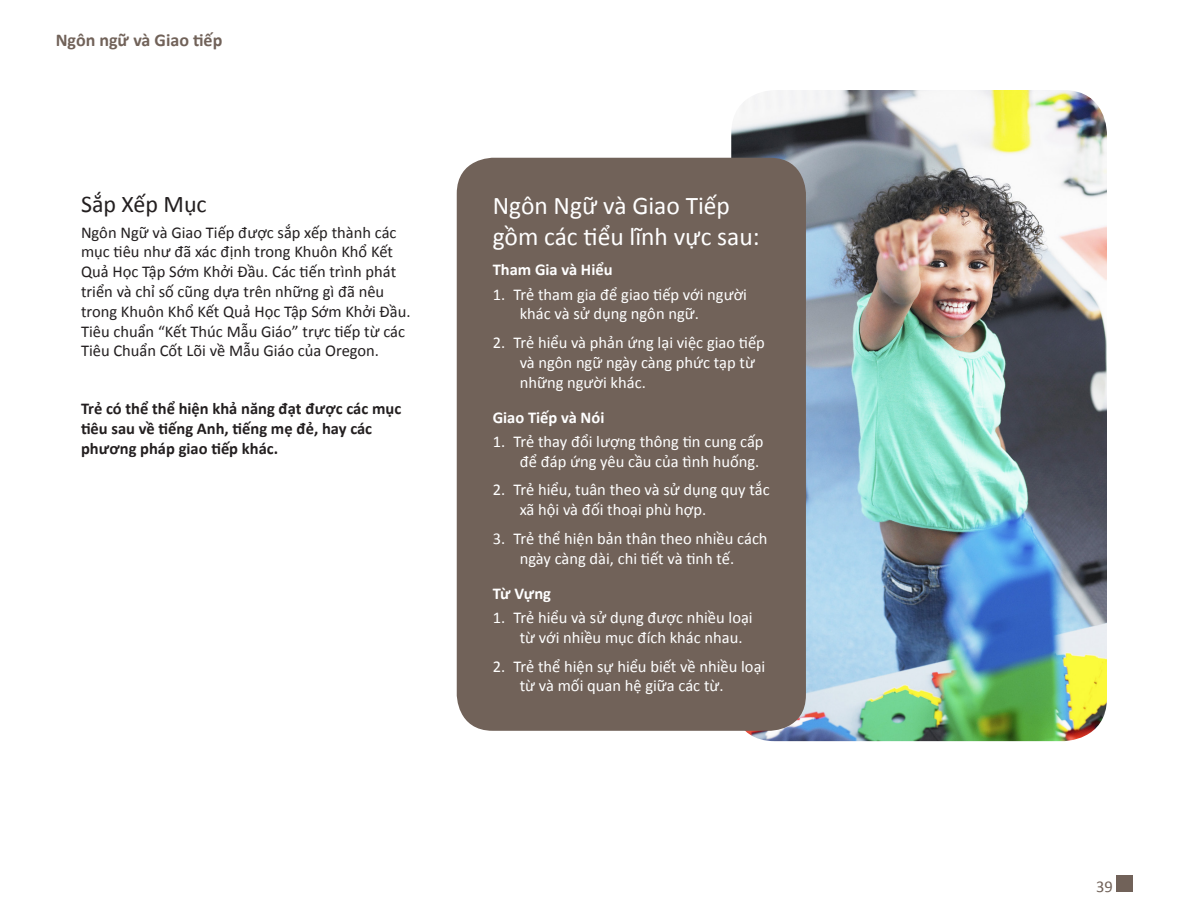
<style>
.page{position:relative;width:1188px;height:918px;background:#fff}
.page>*{position:absolute;margin:0;border:0;box-sizing:border-box;transform-origin:0 0}
.Sidebar_Heading_1{font:25.5px/30.6px "Calibri";color:#fff}
.Paragraph_Header_1{font:24px "Calibri";color:#231f20}
.Running_Header_Style{font:700 18px "Calibri";color:#716259}
.t1{font:16.5px/19.8px "Calibri";color:#fff}
.Basic_Body_Text{font:16.5px/19.8px "Calibri";color:#231f20}
.Basic_Body_Text-2{font:700 16.5px/19.8px "Calibri";color:#231f20}
.Sidebar_Heading_3{font:700 16.5px "Calibri";color:#fff}
.t2{font:16.5px "Calibri";color:#716259}
</style>
<div class="page">
<div style="left:1116px;top:876px;width:16px;height:16px;background:#716259"></div>
<img style="left:731px;top:90px;width:376px;height:651px">
<div style="left:457px;top:158px;width:349px;height:573px;background:#716259;border-radius:36px"></div>
<p class="Running_Header_Style" style="left:56px;top:29px;width:168px">Ngôn ngữ và Giao tiếp</p>
<p class="Paragraph_Header_1" style="left:81px;top:189px;width:127px">Sắp Xếp Mục</p>
<p class="Basic_Body_Text" style="left:81px;top:222px;width:331px">Ngôn Ngữ và Giao Tiếp được sắp xếp thành các mục tiêu như đã xác định trong Khuôn Khổ Kết Quả Học Tập Sớm Khởi Đầu. Các tiến trình phát triển và chỉ số cũng dựa trên những gì đã nêu trong Khuôn Khổ Kết Quả Học Tập Sớm Khởi Đầu.<br>Tiêu chuẩn “Kết Thúc Mẫu Giáo” trực tiếp từ các Tiêu Chuẩn Cốt Lõi về Mẫu Giáo của Oregon.</p>
<p class="Basic_Body_Text-2" style="left:81px;top:399px;width:322px">Trẻ có thể thể hiện khả năng đạt được các mục tiêu sau về tiếng Anh, tiếng mẹ đẻ, hay các phương pháp giao tiếp khác.</p>
<p class="Sidebar_Heading_1" style="left:493px;top:191px;width:268px">Ngôn Ngữ và Giao Tiếp gồm các tiểu lĩnh vực sau:</p>
<p class="Sidebar_Heading_3" style="left:493px;top:259px;width:121px">Tham Gia và Hiểu</p>
<p class="t1" style="left:520px;top:284px;width:229px;text-indent:-27px">1. Trẻ tham gia để giao tiếp với người khác và sử dụng ngôn ngữ.</p>
<p class="t1" style="left:520px;top:333px;width:247px;text-indent:-27px">2. Trẻ hiểu và phản ứng lại việc giao tiếp và ngôn ngữ ngày càng phức tạp từ những người khác.</p>
<p class="Sidebar_Heading_3" style="left:493px;top:407px;width:113px">Giao Tiếp và Nói</p>
<p class="t1" style="left:493px;top:432px;width:272px;text-align:right">1. Trẻ thay đổi lượng thông tin cung cấp để đáp ứng yêu cầu của tình huống.</p>
<p class="t1" style="left:520px;top:480px;width:252px;text-indent:-27px">2. Trẻ hiểu, tuân theo và sử dụng quy tắc xã hội và đối thoại phù hợp.</p>
<p class="t1" style="left:493px;top:529px;width:276px;text-align:center">3. Trẻ thể hiện bản thân theo nhiều cách ngày càng dài, chi tiết và tinh tế.</p>
<p class="Sidebar_Heading_3" style="left:493px;top:583px;width:60px">Từ Vựng</p>
<p class="t1" style="left:520px;top:608px;width:234px;text-indent:-27px">1. Trẻ hiểu và sử dụng được nhiều loại từ với nhiều mục đích khác nhau.</p>
<p class="t1" style="left:520px;top:656px;width:247px;text-indent:-27px">2. Trẻ thể hiện sự hiểu biết về nhiều loại từ và mối quan hệ giữa các từ.</p>
<p class="t2" style="left:1096px;top:876px;width:18px">39</p>
</div>
